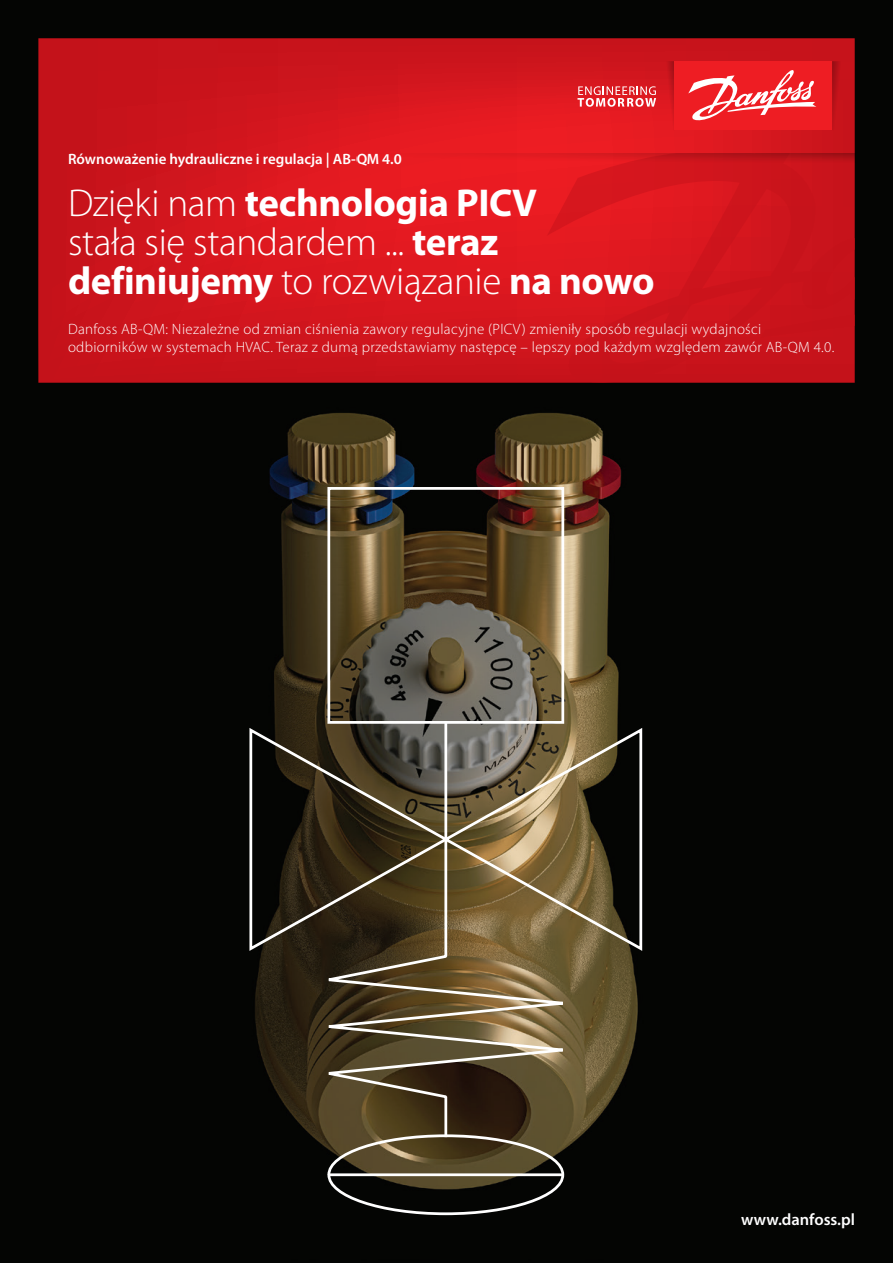
<style>
.page{position:relative;width:893px;height:1263px;background:#fff}
.page>*{position:absolute;margin:0;border:0;box-sizing:border-box;transform-origin:0 0}
.t1{font:300 39px/39px "Myriad Pro";letter-spacing:-.01em;color:#fff}
.t2{font:600 16.5px "Myriad Pro";color:#fff}
.t3{font:300 15px/18px "Myriad Pro";letter-spacing:.02em;color:#fff}
.t4{font:600 15px "Myriad Pro";color:#fff}
.s1{font-weight:700}
</style>
<div class="page">
<img style="left:0;top:0;width:893px;height:1263px">
<div style="left:327px;top:487px;width:237px;height:237px;border:3px solid #fff"></div>
<svg style="left:326px;top:1138px;width:240px;height:77px;background:#423d2d"></svg>
<svg style="left:590px;top:725px;width:52px;height:227px;background:#3a3525"></svg>
<svg style="left:249px;top:726px;width:52px;height:227px;background:#26231d"></svg>
<svg style="left:301px;top:720px;width:289px;height:418px;background:#625439"></svg>
<svg style="left:38px;top:38px;width:817px;height:345px;background:#d2151d"></svg>
<svg style="left:547px;top:166px;width:308px;height:217px;background:#d0151d"></svg>
<svg style="left:832px;top:61px;width:13px;height:69px"></svg>
<svg style="left:662px;top:61px;width:12px;height:69px"></svg>
<svg style="left:358px;top:153px;width:497px;height:13px;background:#d5171e"></svg>
<div style="left:674px;top:61px;width:158px;height:69px;background:#ee1d23"></div>
<svg style="left:577px;top:86px;width:79px;height:21px;background:#e8666b"></svg>
<svg style="left:688px;top:70px;width:128px;height:51px"></svg>
<p class="t4" style="left:68px;top:150px;width:335px">Równoważenie hydrauliczne i regulacja | AB-QM 4.0</p>
<h1 class="t1" style="left:68px;top:183px;width:588px">Dzięki nam <span class="s1">technologia PICV<br></span>stała się standardem ... <span class="s1">teraz definiujemy</span> to rozwiązanie <span class="s1">na nowo</span></h1>
<p class="t3" style="left:68px;top:319px;width:768px">Danfoss AB-QM: Niezależne od zmian ciśnienia zawory regulacyjne (PICV) zmieniły sposób regulacji wydajności odbiorników w systemach HVAC. Teraz z dumą przedstawiamy następcę – lepszy pod każdym względem zawór AB-QM 4.0.</p>
<p class="t2" style="left:741px;top:1209px;width:115px">www.danfoss.pl</p>
</div>
